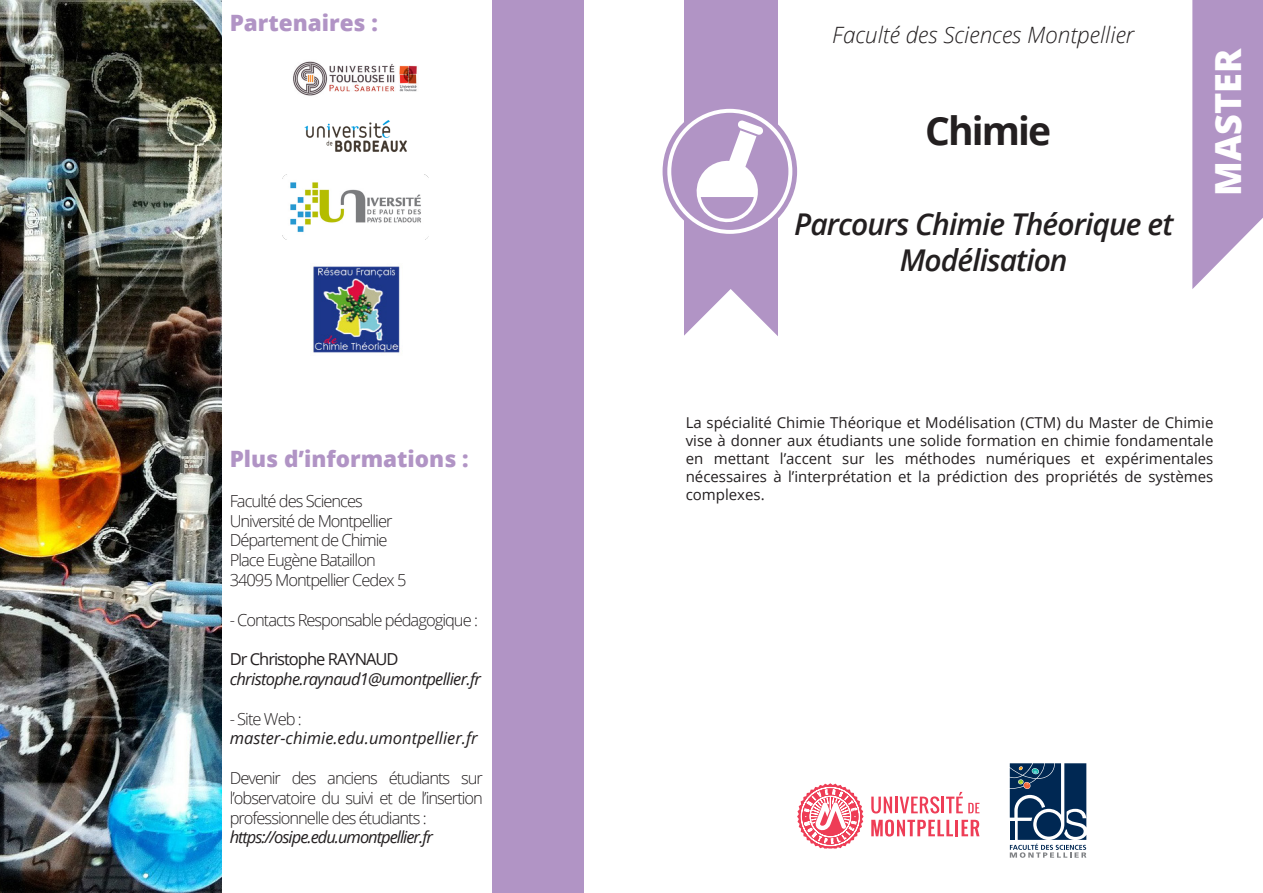
<style>
.page{position:relative;width:1263px;height:893px;background:#fff}
.page>*{position:absolute;margin:0;border:0;box-sizing:border-box;transform-origin:0 0}
.t1{font:700 39px "Open Sans";letter-spacing:-.05em;color:#231f20}
.t2{font:800 36px "Open Sans";color:#fff}
.t3{font:italic 600 30px/36px "Open Sans";letter-spacing:-.03em;color:#231f20;text-align:center}
.t4{font:800 22.5px "Open Sans";color:#b194c5}
.t5{font:italic 300 22.5px "Open Sans";color:#231f20}
.t6{font:300 16.5px/19.8px "Open Sans";letter-spacing:-.06em;color:#231f20;text-align:justify}
.t7{font:italic 16.5px "Open Sans";letter-spacing:-.04em;color:#231f20}
.t8{font:italic 16.5px "Open Sans";color:#231f20}
.t9{font:italic 16.5px "Open Sans";letter-spacing:-.06em;color:#231f20}
.t10{font:16.5px "Open Sans";letter-spacing:-.06em;color:#231f20}
.t11{font:15px/18px "Open Sans";color:#231f20;text-align:justify}
</style>
<div class="page">
<div style="left:492px;top:0;width:91px;height:893px;background:#b194c5"></div>
<svg style="left:1192px;top:0;width:71px;height:289px;background:#bba1cc"></svg>
<svg style="left:797px;top:783px;width:67px;height:65px"></svg>
<svg style="left:871px;top:792px;width:108px;height:21px"></svg>
<hr style="left:955px;top:820px;width:3px;height:16px;background:#ee3d56">
<svg style="left:961px;top:820px;width:18px;height:16px"></svg>
<svg style="left:871px;top:820px;width:82px;height:16px"></svg>
<svg style="left:1010px;top:763px;width:76px;height:95px"></svg>
<div style="left:684px;top:0;width:94px;height:337px;background:#b194c5"></div>
<svg style="left:684px;top:289px;width:94px;height:48px"></svg>
<div style="left:662px;top:104px;width:135px;height:135px;background:#b194c5;border-radius:50%"></div>
<svg style="left:667px;top:109px;width:125px;height:125px"></svg>
<img style="left:0;top:0;width:221px;height:893px">
<img style="left:293px;top:61px;width:124px;height:35px">
<img style="left:304px;top:120px;width:103px;height:32px">
<img style="left:283px;top:174px;width:146px;height:66px">
<img style="left:313px;top:266px;width:87px;height:87px">
<p class="t4" style="left:230px;top:6px;width:150px">Partenaires :</p>
<p class="t4" style="left:230px;top:442px;width:240px">Plus d’informations :</p>
<p class="t6" style="left:230px;top:490px;width:135px">Faculté des Sciences</p>
<p class="t6" style="left:230px;top:510px;width:164px">Université de Montpellier</p>
<p class="t6" style="left:230px;top:530px;width:159px">Département de Chimie</p>
<p class="t6" style="left:230px;top:550px;width:148px">Place Eugène Bataillon</p>
<p class="t6" style="left:230px;top:570px;width:178px">34095 Montpellier Cedex 5</p>
<p class="t6" style="left:230px;top:609px;width:250px">- Contacts Responsable pédagogique :</p>
<p class="t10" style="left:230px;top:648px;width:170px">Dr Christophe RAYNAUD</p>
<p class="t7" style="left:230px;top:668px;width:253px">christophe.raynaud1@umontpellier.fr</p>
<p class="t6" style="left:230px;top:708px;width:74px">- Site Web :</p>
<p class="t8" style="left:230px;top:727px;width:250px">master-chimie.edu.umontpellier.fr</p>
<p class="t6" style="left:230px;top:768px;width:255px">Devenir des anciens étudiants sur l’observatoire du suivi et de l’insertion professionnelle des étudiants :</p>
<p class="t9" style="left:230px;top:826px;width:205px">https://osipe.edu.umontpellier.fr</p>
<p class="t5" style="left:832px;top:19px;width:303px">Faculté des Sciences Montpellier</p>
<p class="t1" style="left:925px;top:104px;width:127px">Chimie</p>
<p class="t3" style="left:794px;top:206px;width:381px">Parcours Chimie Théorique et<br>Modélisation</p>
<p class="t2" style="left:1200px;top:196px;width:149px;rotate:-90deg">MASTER</p>
<p class="t11" style="left:686px;top:413px;width:529px">La spécialité Chimie Théorique et Modélisation (CTM) du Master de Chimie vise à donner aux étudiants une solide formation en chimie fondamentale en mettant l’accent sur les méthodes numériques et expérimentales nécessaires à l’interprétation et la prédiction des propriétés de systèmes complexes.</p>
</div>
